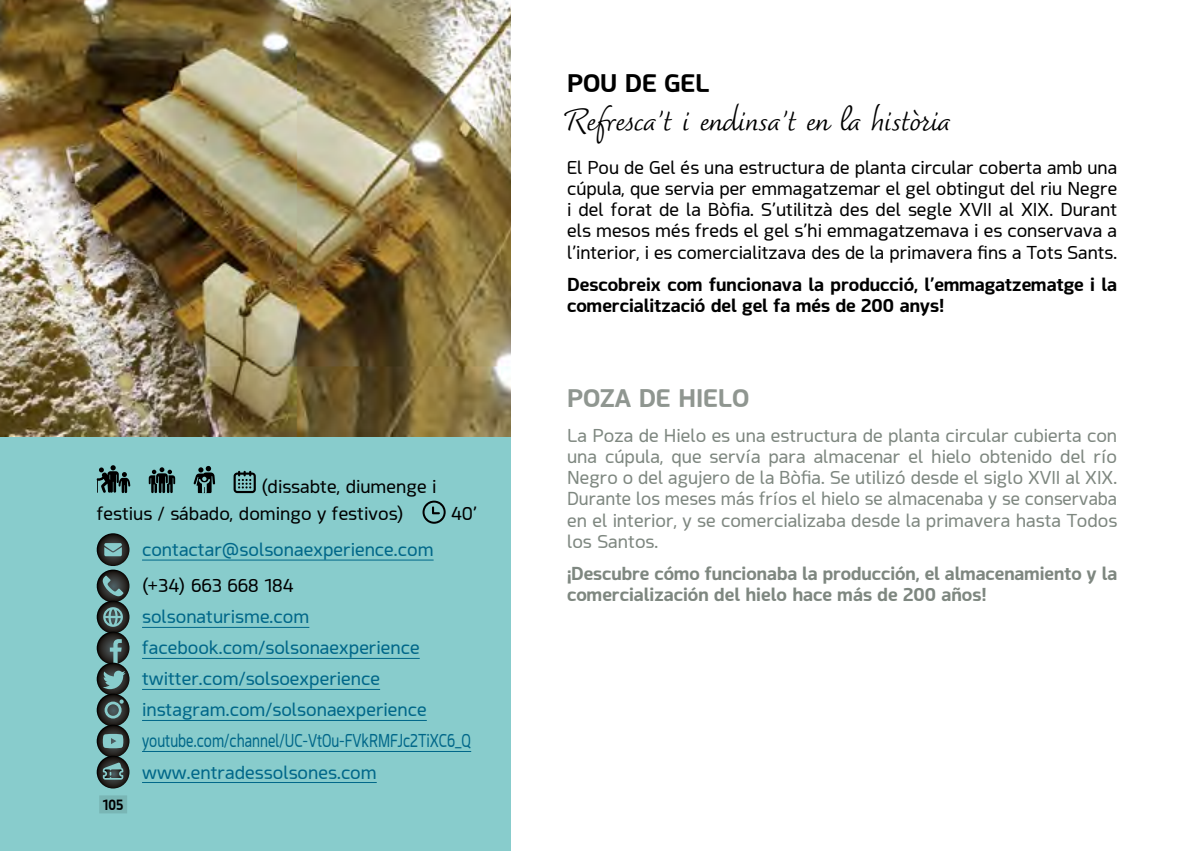
<style>
.page{position:relative;width:1191px;height:851px;background:#fff}
.page>*{position:absolute;margin:0;border:0;box-sizing:border-box;transform-origin:0 0}
.t1{font:38px "Dolce";letter-spacing:-.01em;color:#000}
.t2{font:700 24px "Acephimere";color:#8f9690;scale:1.05 1}
.t3{font:700 24px "Acephimere";color:#000;scale:1.05 1}
.t4{font:17.6px/21.2px "Acephimere";color:#7e8780;text-align:justify;scale:1.05 1}
.t5{font:17.6px/21.2px "Acephimere";color:#000;text-align:justify;scale:1.04 1}
.t6{font:17.6px/31px "Acephimere";color:#006789;scale:1.05 1}
.t7{font:700 17.6px/21.2px "Acephimere";color:#7e8780;scale:1.04 1}
.t8{font:700 17.6px/21.2px "Acephimere";color:#000;scale:1.05 1}
.t9{font:17.6px/36.2px "Acephimere";color:#000;scale:1.05 1}
.t10{font:700 14px "Acephimere";color:#000;scale:.89 1}
</style>
<div class="page">
<div style="left:0;top:0;width:510px;height:850px;background:#8cc"></div>
<hr style="left:142px;top:559px;width:291px;height:1px;background:#006789">
<hr style="left:142px;top:627px;width:167px;height:1px;background:#006789">
<hr style="left:142px;top:658px;width:278px;height:1px;background:#006789">
<hr style="left:142px;top:689px;width:238px;height:1px;background:#006789">
<hr style="left:142px;top:720px;width:285px;height:1px;background:#006789">
<hr style="left:142px;top:751px;width:329px;height:1px;background:#006789">
<hr style="left:142px;top:782px;width:235px;height:1px;background:#006789">
<svg style="left:96px;top:465px;width:34px;height:28px"></svg>
<svg style="left:148px;top:467px;width:27px;height:26px"></svg>
<svg style="left:194px;top:466px;width:21px;height:27px"></svg>
<svg style="left:233px;top:471px;width:23px;height:22px"></svg>
<svg style="left:422px;top:500px;width:24px;height:23px"></svg>
<svg style="left:96px;top:533px;width:33px;height:255px"></svg>
<div style="left:99px;top:795px;width:28px;height:18px;background:#79b6b5"></div>
<img style="left:0;top:0;width:510px;height:437px">
<p class="t9" style="left:97px;top:472px;width:325px;line-height:26.6px;text-indent:165px">(dissabte, diumenge i festius / sábado, domingo y festivos)</p>
<p class="t9" style="left:451px;top:494px;width:26px">40’</p>
<p class="t10" style="left:103px;top:795px;width:24px">105</p>
<p class="t6" style="left:142px;top:533px;width:279px">contactar@solsonaexperience.com</p>
<p class="t9" style="left:142px;top:567px;width:146px">(+34) 663 668 184</p>
<p class="t6" style="left:142px;top:600px;width:315px">solsonaturisme.com facebook.com/solsonaexperience twitter.com/solsoexperience instagram.com/solsonaexperience youtube.com/channel/UC-VtOu-FVkRMFJc2TiXC6_Q www.entradessolsones.com</p>
<p class="t9" style="left:142px;top:561px;width:43px">(+34) –<br>–</p>
<h2 class="t3" style="left:567px;top:66px;width:137px">POU DE GEL</h2>
<h1 class="t1" style="left:567px;top:100px;width:385px">Refresca’t i endinsa’t en la història</h1>
<p class="t5" style="left:567px;top:156px;width:530px">El Pou de Gel és una estructura de planta circular coberta amb una cúpula, que servia per emmagatzemar el gel obtingut del riu Negre i del forat de la Bòfia. S’utilitzà des del segle XVII al XIX. Durant els mesos més freds el gel s’hi emmagatzemava i es conservava a l’interior, i es comercialitzava des de la primavera fins a Tots Sants.</p>
<p class="t8" style="left:567px;top:273px;width:525px">Descobreix com funcionava la producció, l’emmagatzematge i la comercialització del gel fa més de 200 anys!</p>
<h2 class="t2" style="left:567px;top:381px;width:175px">POZA DE HIELO</h2>
<p class="t4" style="left:567px;top:424px;width:525px">La Poza de Hielo es una estructura de planta circular cubierta con una cúpula, que servía para almacenar el hielo obtenido del río Negro o del agujero de la Bòfia. Se utilizó desde el siglo XVII al XIX.<br>Durante los meses más fríos el hielo se almacenaba y se conservaba en el interior, y se comercializaba desde la primavera hasta Todos los Santos.</p>
<p class="t7" style="left:567px;top:562px;width:530px">¡Descubre cómo funcionaba la producción, el almacenamiento y la comercialización del hielo hace más de 200 años!</p>
</div>
